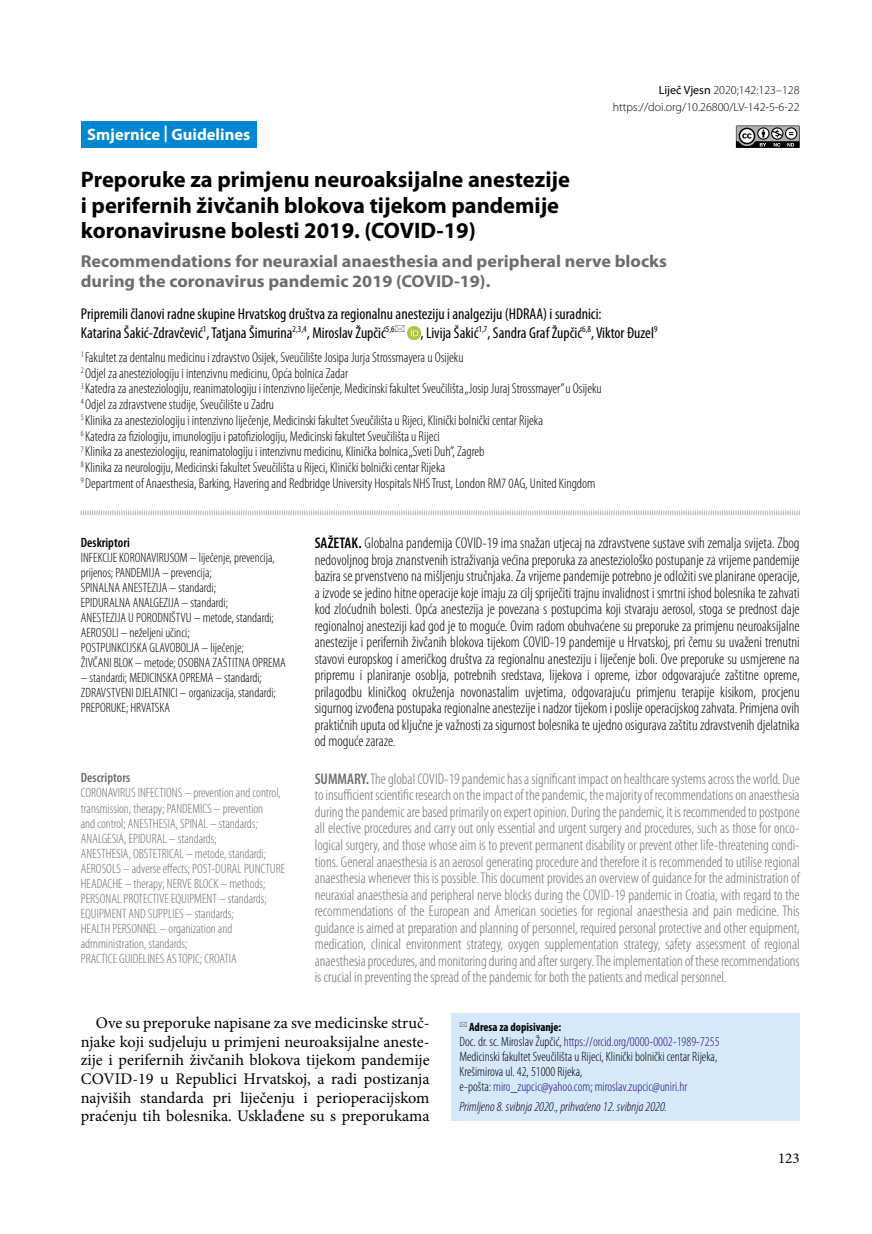
<style>
.page{position:relative;width:872px;height:1234px;background:#fff}
.page>*{position:absolute;margin:0;border:0;box-sizing:border-box;transform-origin:0 0}
.t1{font:700 22.5px/25.5px "Myriad Pro";color:#000}
.t2{font:700 17.25px/20.2px "Myriad Pro";color:#6d6d6e;scale:1.05 1}
.t3{font:700 16.5px "Myriad Pro";color:#fff}
.t4{font:16.2px/18.8px "Minion Pro";color:#000;text-align:justify}
.t5{font:condensed 15.75px/18.8px "Myriad Pro";color:#000}
.t6{font:300 condensed 15.45px/16.5px "Myriad Pro";color:#6d6d6e;text-align:justify}
.t7{font:300 condensed 15.45px/16.5px "Myriad Pro";color:#000;text-align:justify}
.t8{font:15px "Minion Pro";color:#000}
.t9{font:300 condensed 14.25px/15.8px "Myriad Pro";color:#000}
.t10{font:300 condensed 13.5px/15px "Myriad Pro";color:#000}
.t11{font:300 condensed 13.5px/15px "Myriad Pro";color:#6d6d6e}
.t12{font:italic 300 condensed 13.5px "Myriad Pro";color:#000}
.t13{font:600 condensed 13.5px "Myriad Pro";color:#000}
.t14{font:600 condensed 13.5px "Myriad Pro";color:#6d6d6e}
.t15{font:300 12px/16.5px "Myriad Pro";color:#000;text-align:right}
.t16{font:700 condensed 12px "Myriad Pro";color:#000}
.s1{font-weight:400}
.s2{font-weight:600}
.s3{color:#231177}
</style>
<div class="page">
<svg style="left:736px;top:125px;width:63px;height:23px"></svg>
<div style="left:451px;top:1013px;width:348px;height:107px;background:#d5e9f9"></div>
<div style="left:81px;top:121px;width:176px;height:27px;background:#0087d1"></div>
<svg style="left:80px;top:510px;width:720px;height:5px"></svg>
<svg style="left:407px;top:326px;width:13px;height:13px"></svg>
<p class="t3" style="left:87px;top:123px;width:164px">Smjernice | Guidelines</p>
<p class="t15" style="left:613px;top:82px;width:188px"><span class="s1">Liječ Vjesn</span> 2020;142:123–128 https://doi.org/10.26800/LV-142-5-6-22</p>
<h1 class="t1" style="left:81px;top:166px;width:490px">Preporuke za primjenu neuroaksijalne anestezije i perifernih živčanih blokova tijekom pandemije koronavirusne bolesti 2019. (COVID-19)</h1>
<p class="t2" style="left:81px;top:250px;width:560px">Recommendations for neuraxial anaesthesia and peripheral nerve blocks during the coronavirus pandemic 2019 (COVID-19).</p>
<p class="t5" style="left:81px;top:304px;width:522px">Pripremili članovi radne skupine Hrvatskog društva za regionalnu anesteziju i analgeziju (HDRAA) i suradnici:<br>Katarina Šakić-Zdravčević<sup>1</sup>, Tatjana Šimurina<sup>2,3,4</sup>, Miroslav Župčić<sup>5,6</sup></p>
<p class="t5" style="left:420px;top:323px;width:239px">, Livija Šakić<sup>1,7</sup>, Sandra Graf Župčić<sup>6,8</sup>, Viktor Đuzel<sup>9</sup></p>
<p class="t9" style="left:81px;top:349px;width:522px"><sup>1</sup> Fakultet za dentalnu medicinu i zdravstvo Osijek, Sveučilište Josipa Jurja Strossmayera u Osijeku<br><sup>2</sup> Odjel za anesteziologiju i intenzivnu medicinu, Opća bolnica Zadar<br><sup>3</sup> Katedra za anesteziologiju, reanimatologiju i intenzivno liječenje, Medicinski fakultet Sveučilišta „Josip Juraj Strossmayer” u Osijeku <sup>4</sup> Odjel za zdravstvene studije, Sveučilište u Zadru<br><sup>5</sup> Klinika za anesteziologiju i intenzivno liječenje, Medicinski fakultet Sveučilišta u Rijeci, Klinički bolnički centar Rijeka<br><sup>6</sup> Katedra za fiziologiju, imunologiju i patofiziologiju, Medicinski fakultet Sveučilišta u Rijeci<br><sup>7</sup> Klinika za anesteziologiju, reanimatologiju i intenzivnu medicinu, Klinička bolnica „Sveti Duh”, Zagreb<br><sup>8</sup> Klinika za neurologiju, Medicinski fakultet Sveučilišta u Rijeci, Klinički bolnički centar Rijeka<br><sup>9</sup> Department of Anaesthesia, Barking, Havering and Redbridge University Hospitals NHS Trust, London RM7 0AG, United Kingdom</p>
<p class="t13" style="left:81px;top:533px;width:50px">Deskriptori</p>
<p class="t10" style="left:81px;top:549px;width:206px">INFEKCIJE KORONAVIRUSOM – liječenje, prevencija, prijenos; PANDEMIJA – prevencija;<br>SPINALNA ANESTEZIJA – standardi;<br>EPIDURALNA ANALGEZIJA – standardi;<br>ANESTEZIJA U PORODNIŠTVU – metode, standardi; AEROSOLI – neželjeni učinci;<br>POSTPUNKCIJSKA GLAVOBOLJA – liječenje;<br>ŽIVČANI BLOK – metode; OSOBNA ZAŠTITNA OPREMA</p>
<p class="t10" style="left:81px;top:669px;width:197px">– standardi; MEDICINSKA OPREMA – standardi;<br>ZDRAVSTVENI DJELATNICI – organizacija, standardi;<br>PREPORUKE; HRVATSKA</p>
<p class="t7" style="left:315px;top:534px;width:486px"><span class="s2">SAŽETAK.</span> Globalna pandemija COVID-19 ima snažan utjecaj na zdravstvene sustave svih zemalja svijeta. Zbog nedovoljnog broja znanstvenih istraživanja većina preporuka za anesteziološko postupanje za vrijeme pandemije bazira se prvenstveno na mišljenju stručnjaka. Za vrijeme pandemije potrebno je odložiti sve planirane operacije, a izvode se jedino hitne operacije koje imaju za cilj spriječiti trajnu invalidnost i smrtni ishod bolesnika te zahvati kod zloćudnih bolesti. Opća anestezija je povezana s postupcima koji stvaraju aerosol, stoga se prednost daje regionalnoj anesteziji kad god je to moguće. Ovim radom obuhvaćene su preporuke za primjenu neuroaksijalne anestezije i perifernih živčanih blokova tijekom COVID-19 pandemije u Hrvatskoj, pri čemu su uvaženi trenutni stavovi europskog i američkog društva za regionalnu anesteziju i liječenje boli. Ove preporuke su usmjerene na pripremu i planiranje osoblja, potrebnih sredstava, lijekova i opreme, izbor odgovarajuće zaštitne opreme, prilagodbu kliničkog okruženja novonastalim uvjetima, odgovarajuću primjenu terapije kisikom, procjenu sigurnog izvođena postupaka regionalne anestezije i nadzor tijekom i poslije operacijskog zahvata. Primjena ovih praktičnih uputa od ključne je važnosti za sigurnost bolesnika te ujedno osigurava zaštitu zdravstvenih djelatnika od moguće zaraze.</p>
<p class="t6" style="left:315px;top:770px;width:486px"><span class="s2">SUMMARY.</span> The global COVID-19 pandemic has a significant impact on healthcare systems across the world. Due to insufficient scientific research on the impact of the pandemic, the majority of recommendations on anaesthesia during the pandemic are based primarily on expert opinion. During the pandemic, it is recommended to postpone all elective procedures and carry out only essential and urgent surgery and procedures, such as those for onco&shy;logical surgery, and those whose aim is to prevent permanent disability or prevent other life-threatening condi&shy;tions. General anaesthesia is an aerosol generating procedure and therefore it is recommended to utilise regional anaesthesia whenever this is possible. This document provides an overview of guidance for the administration of neuraxial anaesthesia and peripheral nerve blocks during the COVID-19 pandemic in Croatia, with regard to the recommendations of the European and American societies for regional anaesthesia and pain medicine. This guidance is aimed at preparation and planning of personnel, required personal protective and other equipment, medication, clinical environment strategy, oxygen supplementation strategy, safety assessment of regional anaesthesia procedures, and monitoring during and after surgery. The implementation of these recommendations is crucial in preventing the spread of the pandemic for both the patients and medical personnel.</p>
<p class="t4" style="left:81px;top:1013px;width:350px;text-indent:15px">Ove su preporuke napisane za sve medicinske struč&shy;njake koji sudjeluju u primjeni neuroaksijalne aneste&shy;zije i perifernih živčanih blokova tijekom pandemije COVID-19 u Republici Hrvatskoj, a radi postizanja najviših standarda pri liječenju i perioperacijskom praćenju tih bolesnika. Usklađene su s preporukama</p>
<p class="t14" style="left:81px;top:769px;width:51px">Descriptors</p>
<p class="t11" style="left:81px;top:785px;width:206px">CORONAVIRUS INFECTIONS – prevention and control, transmission, therapy; PANDEMICS – prevention<br>and control; ANESTHESIA, SPINAL – standards; ANALGESIA, EPIDURAL – standards;<br>ANESTHESIA, OBSTETRICAL – metode, standardi; AEROSOLS – adverse effects; POST-DURAL PUNCTURE HEADACHE – therapy; NERVE BLOCK – methods; PERSONAL PROTECTIVE EQUIPMENT – standards; EQUIPMENT AND SUPPLIES – standards;<br>HEALTH PERSONNEL – organization and admministration, standards;<br>PRACTICE GUIDELINES AS TOPIC; CROATIA</p>
<p class="t16" style="left:469px;top:1019px;width:94px">Adresa za dopisivanje:</p>
<p class="t10" style="left:459px;top:1033px;width:262px">Doc. dr. sc. Miroslav Župčić, <span class="s3">https://orcid.org/0000-0002-1989-7255<br></span>Medicinski fakultet Sveučilišta u Rijeci, Klinički bolnički centar Rijeka, Krešimirova ul. 42, 51000 Rijeka,<br>e-pošta: <span class="s3">miro_zupcic@yahoo.com</span>; <span class="s3">miroslav.zupcic@uniri.hr</span></p>
<p class="t12" style="left:459px;top:1097px;width:209px">Primljeno 8. svibnja 2020., prihvaćeno 12. svibnja 2020.</p>
<p class="t8" style="left:778px;top:1147px;width:23px">123</p>
</div>
